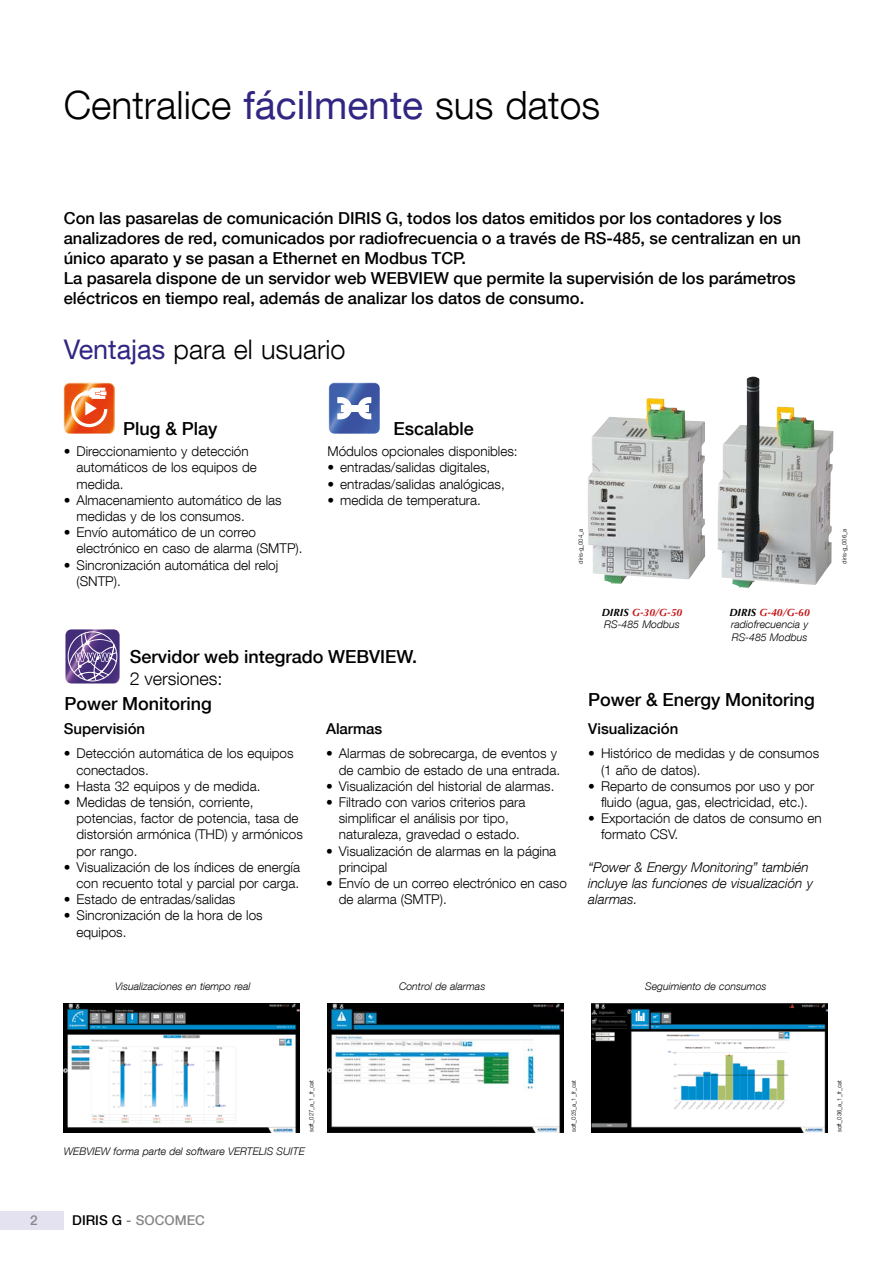
<style>
.page{position:relative;width:893px;height:1263px;background:#fff}
.page>*{position:absolute;margin:0;border:0;box-sizing:border-box;transform-origin:0 0}
.t1{font:300 39px "Helvetica Neue LT Com";color:#000}
.t2{font:300 27px "Helvetica Neue LT Com";color:#000}
.t3{font:500 18px "Helvetica Neue LT Com";color:#000}
.t4{font:300 18px "Helvetica Neue LT Com";color:#000}
.t5{font:500 16.5px/19.8px "Helvetica Neue LT Com";color:#000}
.t6{font:500 15px "Helvetica Neue LT Com";color:#000}
.t7{font:300 13.5px/16.2px "Helvetica Neue LT Com";color:#000}
.t8{font:italic 300 13.5px/16.2px "Helvetica Neue LT Com";color:#000}
.t9{font:500 13.5px "Helvetica Neue LT Com";color:#878787}
.t10{font:italic 300 10.5px/12.6px "Helvetica Neue LT Com";color:#000}
.t11{font:italic 700 10.5px "Optima LT Std";color:#c51a1b}
.t12{font:300 6px "Helvetica Neue LT Com";color:#000}
.s1{font-weight:400;color:#312783}
.s2{color:#000}
</style>
<div class="page">
<div style="left:0;top:1211px;width:64px;height:18px;background:#e4e1f1"></div>
<img style="left:329px;top:383px;width:51px;height:51px">
<svg style="left:337px;top:397px;width:15px;height:22px"></svg>
<svg style="left:358px;top:397px;width:13px;height:22px"></svg>
<div style="left:341px;top:405px;width:27px;height:6px;background:#fff"></div>
<img style="left:66px;top:629px;width:54px;height:54px">
<svg style="left:65px;top:631px;width:52px;height:50px;background:#79649d"></svg>
<img style="left:64px;top:383px;width:50px;height:48px">
<svg style="left:65px;top:385px;width:50px;height:49px"></svg>
<img style="left:588px;top:398px;width:117px;height:186px">
<img style="left:717px;top:377px;width:116px;height:211px">
<img style="left:64px;top:1003px;width:236px;height:130px">
<img style="left:327px;top:1003px;width:236px;height:130px">
<img style="left:591px;top:1003px;width:236px;height:130px">
<h1 class="t1" style="left:64px;top:82px;width:538px">centralice <span class="s1">fácilmente</span> sus datos</h1>
<p class="t5" style="left:64px;top:208px;width:739px">Con las pasarelas de comunicación DIRIS G, todos los datos emitidos por los contadores y los analizadores de red, comunicados por radiofrecuencia o a través de RS-485, se centralizan en un único aparato y se pasan a Ethernet en Modbus TCP.<br>La pasarela dispone de un servidor web WEBVIEW que permite la supervisión de los parámetros eléctricos en tiempo real, además de analizar los datos de consumo.</p>
<h2 class="t2" style="left:64px;top:333px;width:283px"><span class="s1">Ventajas</span> para el usuario</h2>
<h3 class="t3" style="left:123px;top:418px;width:96px">Plug &amp; Play</h3>
<p class="t7" style="left:77px;top:443px;width:182px;text-indent:-13px">• direccionamiento y detección automáticos de los equipos de medida.</p>
<p class="t7" style="left:77px;top:492px;width:207px;text-indent:-13px">• Almacenamiento automático de las medidas y de los consumos.</p>
<p class="t7" style="left:77px;top:524px;width:228px;text-indent:-13px">• Envío automático de un correo electrónico en caso de alarma (SMTP).</p>
<p class="t7" style="left:77px;top:556px;width:203px;text-indent:-13px">• Sincronización automática del reloj (SNTP).</p>
<h3 class="t3" style="left:393px;top:418px;width:82px">Escalable</h3>
<p class="t7" style="left:327px;top:443px;width:192px">Módulos opcionales disponibles:</p>
<p class="t7" style="left:327px;top:459px;width:164px">• entradas/salidas digitales,</p>
<p class="t7" style="left:327px;top:475px;width:179px">• entradas/salidas analógicas,</p>
<p class="t7" style="left:327px;top:492px;width:155px">• medida de temperatura.</p>
<p class="t12" style="left:577px;top:564px;width:37px;rotate:-90deg">diris-g_004_a</p>
<p class="t12" style="left:841px;top:564px;width:37px;rotate:-90deg">diris-g_006_a</p>
<p class="t11" style="left:602px;top:606px;width:82px"><span class="s2">DIRIS</span> G-30/G-50</p>
<p class="t10" style="left:604px;top:618px;width:77px">RS-485 Modbus</p>
<p class="t11" style="left:729px;top:606px;width:82px"><span class="s2">DIRIS</span> G-40/G-60</p>
<p class="t10" style="left:731px;top:618px;width:79px">radiofrecuencia y<br>RS-485 Modbus</p>
<h3 class="t3" style="left:130px;top:646px;width:289px">Servidor web integrado WEBVIEW.</h3>
<h3 class="t4" style="left:130px;top:667px;width:94px">2 versiones:</h3>
<h3 class="t3" style="left:64px;top:693px;width:149px">Power Monitoring</h3>
<h3 class="t3" style="left:588px;top:689px;width:228px">Power &amp; Energy Monitoring</h3>
<p class="t6" style="left:64px;top:719px;width:83px">Supervisión</p>
<p class="t7" style="left:77px;top:745px;width:219px;text-indent:-13px">• detección automática de los equipos conectados.</p>
<p class="t7" style="left:64px;top:777px;width:198px">• Hasta 32 equipos y de medida.</p>
<p class="t7" style="left:77px;top:794px;width:228px;text-indent:-13px">• Medidas de tensión, corriente, potencias, factor de potencia, tasa de distorsión armónica (THd) y armónicos por rango.</p>
<p class="t7" style="left:64px;top:858px;width:238px;text-align:right">• Visualización de los índices de energía con recuento total y parcial por carga.</p>
<p class="t7" style="left:64px;top:891px;width:173px">• Estado de entradas/salidas</p>
<p class="t7" style="left:77px;top:907px;width:188px;text-indent:-13px">• Sincronización de la hora de los equipos.</p>
<p class="t6" style="left:326px;top:719px;width:58px">Alarmas</p>
<p class="t7" style="left:326px;top:745px;width:236px;text-align:right">• Alarmas de sobrecarga, de eventos y de cambio de estado de una entrada.</p>
<p class="t7" style="left:326px;top:777px;width:230px">• Visualización del historial de alarmas.</p>
<p class="t7" style="left:326px;top:794px;width:201px;text-align:center">• Filtrado con varios criterios para simplificar el análisis por tipo, naturaleza, gravedad o estado.</p>
<p class="t7" style="left:339px;top:842px;width:219px;text-indent:-13px">• Visualización de alarmas en la página principal</p>
<p class="t7" style="left:339px;top:875px;width:230px;text-indent:-13px">• Envío de un correo electrónico en caso de alarma (SMTP).</p>
<p class="t6" style="left:588px;top:719px;width:92px">Visualización</p>
<p class="t7" style="left:601px;top:745px;width:220px;text-indent:-13px">• Histórico de medidas y de consumos (1 año de datos).</p>
<p class="t7" style="left:588px;top:777px;width:228px;text-align:center">• Reparto de consumos por uso y por fluido (agua, gas, electricidad, etc.).</p>
<p class="t7" style="left:601px;top:810px;width:222px;text-indent:-13px">• Exportación de datos de consumo en formato cSV.</p>
<p class="t8" style="left:588px;top:859px;width:226px">“Power &amp; Energy Monitoring” también incluye las funciones de visualización y alarmas.</p>
<p class="t10" style="left:115px;top:979px;width:137px">Visualizaciones en tiempo real</p>
<p class="t10" style="left:399px;top:979px;width:88px">Control de alarmas</p>
<p class="t10" style="left:645px;top:979px;width:123px">Seguimiento de consumos</p>
<p class="t12" style="left:308px;top:1132px;width:54px;rotate:-90deg">soft_027_a_1_fr_cat</p>
<p class="t12" style="left:570px;top:1132px;width:54px;rotate:-90deg">soft_025_a_1_fr_cat</p>
<p class="t10" style="left:64px;top:1144px;width:242px">WEBVIEW forma parte del software VERTELIS SUITE</p>
<p class="t9" style="left:30px;top:1212px;width:9px">2</p>
<p class="t9" style="left:72px;top:1212px;width:134px"><span class="s2">DIRIS G</span> - SOCOMEC</p>
<p class="t12" style="left:836px;top:1132px;width:54px;rotate:-90deg">soft_036_a_1_fr_cat</p>
</div>
